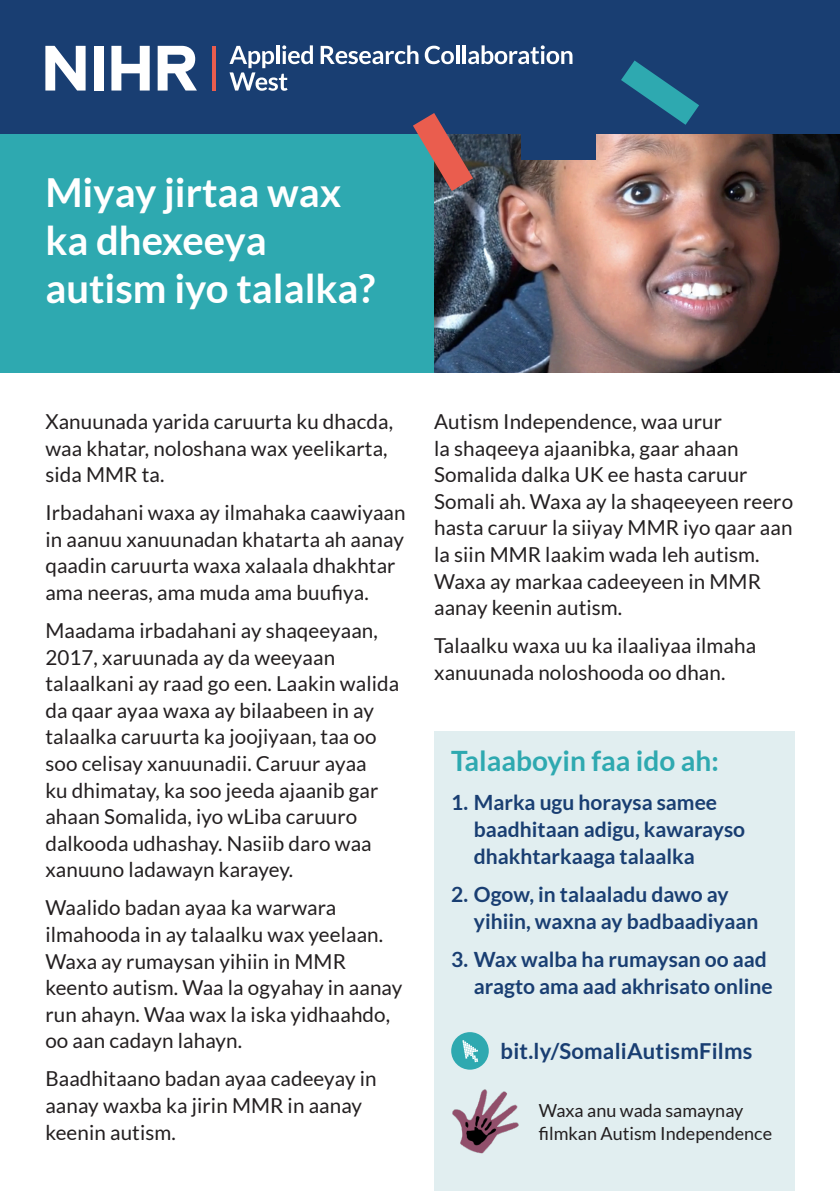
<style>
.page{position:relative;width:840px;height:1191px;background:#fff}
.page>*{position:absolute;margin:0;border:0;box-sizing:border-box;transform-origin:0 0}
.t1{font:700 40px/48px "Lato";color:#fff}
.t2{font:700 28px "Lato";color:#2ea9b0}
.t3{font:700 22px "Lato";letter-spacing:.01em;color:#193e72}
.Top_Tip_Bullet{font:700 21px/27px "Lato";color:#193e72}
.Body_Text{font:20.6px/26.6px "Lato";letter-spacing:.005em;color:#231f20}
.Top_Tip_Bullet-2{font:18px/22.4px "Lato";color:#231f20}
</style>
<div class="page">
<div style="left:0;top:0;width:839px;height:146px;background:#193e72"></div>
<div style="left:0;top:135px;width:434px;height:238px;background:#2ea9b0"></div>
<svg style="left:320px;top:45px;width:98px;height:19px"></svg>
<svg style="left:424px;top:46px;width:29px;height:18px"></svg>
<hr style="left:456px;top:45px;width:3px;height:19px;background:#fff">
<hr style="left:462px;top:45px;width:3px;height:19px;background:#fff">
<svg style="left:468px;top:45px;width:104px;height:19px"></svg>
<svg style="left:229px;top:45px;width:84px;height:46px"></svg>
<svg style="left:45px;top:46px;width:40px;height:45px"></svg>
<div style="left:93px;top:46px;width:10px;height:45px;background:#fff"></div>
<svg style="left:111px;top:46px;width:39px;height:45px"></svg>
<svg style="left:157px;top:46px;width:40px;height:45px"></svg>
<svg style="left:212px;top:46px;width:3px;height:44px"></svg>
<img style="left:434px;top:135px;width:405px;height:238px">
<div style="left:521px;top:125px;width:74px;height:34px;background:#193e72"></div>
<svg style="left:621px;top:60px;width:77px;height:65px"></svg>
<svg style="left:412px;top:113px;width:61px;height:78px"></svg>
<div style="left:434px;top:731px;width:360px;height:460px;background:#e1eef0"></div>
<div style="left:451px;top:1032px;width:37px;height:37px;background:#2ea9b0;border-radius:50%"></div>
<svg style="left:462px;top:1040px;width:16px;height:22px"></svg>
<img style="left:452px;top:1089px;width:67px;height:65px">
<p class="t1" style="left:45px;top:167px;width:331px">Miyay jirtaa wax ka dhexeeya autism iyo talalka?</p>
<p class="Body_Text" style="left:45px;top:408px;width:349px">Xanuunada yarida caruurta ku dhacda, waa khatar, noloshana wax yeelikarta, sida MMR ta.</p>
<p class="Body_Text" style="left:45px;top:499px;width:361px">Irbadahani waxa ay ilmahaka caawiyaan in aanuu xanuunadan khatarta ah aanay qaadin caruurta waxa xalaala dhakhtar ama neeras, ama muda ama buufiya.</p>
<p class="Body_Text" style="left:45px;top:617px;width:355px">Maadama irbadahani ay shaqeeyaan, 2017, xaruunada ay da weeyaan talaalkani ay raad go een. Laakin walida da qaar ayaa waxa ay bilaabeen in ay talaalka caruurta ka joojiyaan, taa oo soo celisay xanuunadii. Caruur ayaa<br>ku dhimatay, ka soo jeeda ajaanib gar ahaan Somalida, iyo wLiba caruuro dalkooda udhashay. Nasiib daro waa xanuuno ladawayn karayey.</p>
<p class="Body_Text" style="left:45px;top:894px;width:358px">Waalido badan ayaa ka warwara ilmahooda in ay talaalku wax yeelaan.<br>Waxa ay rumaysan yihiin in MMR keento autism. Waa la ogyahay in aanay run ahayn. Waa wax la iska yidhaahdo, oo aan cadayn lahayn.</p>
<p class="Body_Text" style="left:45px;top:1065px;width:333px">Baadhitaano badan ayaa cadeeyay in aanay waxba ka jirin MMR in aanay keenin autism.</p>
<p class="Body_Text" style="left:434px;top:408px;width:360px">Autism Independence, waa urur<br>la shaqeeya ajaanibka, gaar ahaan<br>Somalida dalka UK ee hasta caruur<br>Somali ah. Waxa ay la shaqeeyeen reero hasta caruur la siiyay MMR iyo qaar aan la siin MMR laakim wada leh autism.<br>Waxa ay markaa cadeeyeen in MMR aanay keenin autism.</p>
<p class="Body_Text" style="left:434px;top:632px;width:323px">Talaalku waxa uu ka ilaaliyaa ilmaha xanuunada noloshooda oo dhan.</p>
<p class="t2" style="left:451px;top:745px;width:269px">Talaaboyin faa ido ah:</p>
<p class="Top_Tip_Bullet" style="left:473px;top:788px;width:273px;text-indent:-23px">1. Marka ugu horaysa samee baadhitaan adigu, kawarayso dhakhtarkaaga talaalka</p>
<p class="Top_Tip_Bullet" style="left:473px;top:880px;width:286px;text-indent:-23px">2. Ogow, in talaaladu dawo ay yihiin, waxna ay badbaadiyaan</p>
<p class="Top_Tip_Bullet" style="left:451px;top:945px;width:323px;text-align:right">3. Wax walba ha rumaysan oo aad aragto ama aad akhrisato online</p>
<p class="t3" style="left:500px;top:1038px;width:253px">bit.ly/SomaliAutismFilms</p>
<p class="Top_Tip_Bullet-2" style="left:538px;top:1099px;width:235px">Waxa anu wada samaynay filmkan Autism Independence</p>
</div>
